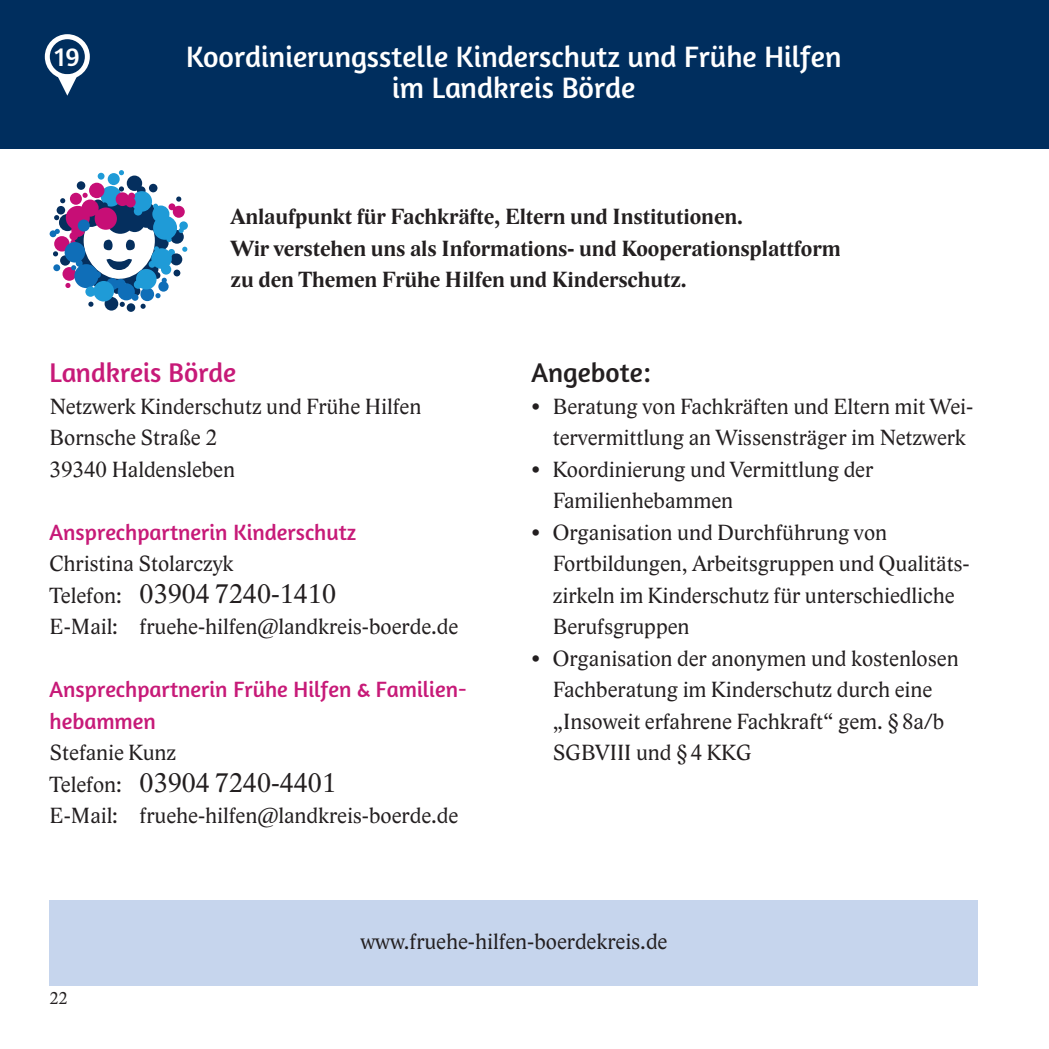
<style>
.page{position:relative;width:1049px;height:1049px;background:#fff}
.page>*{position:absolute;margin:0;border:0;box-sizing:border-box;transform-origin:0 0}
.t1{font:30px/31.5px "Amaranth";color:#fff;text-align:center}
.t2{font:27.5px "Lido STF";color:#231f20}
.t3{font:27.5px "Amaranth";color:#c71a78}
.t4{font:27.5px "Amaranth";color:#231f20}
.t5{font:27.5px "Amaranth";color:#fff}
.t6{font:22.5px/31.5px "Lido STF";color:#231f20}
.t7{font:700 22.5px/31.5px "Lido STF";color:#231f20}
.t8{font:22.5px/31.5px "Amaranth";color:#c71a78}
.t9{font:17.5px "Lido STF";color:#231f20}
.s1{font-size:22.5px}
</style>
<div class="page">
<div style="left:0;top:0;width:1049px;height:149px;background:#002e5e"></div>
<div style="left:50px;top:900px;width:928px;height:85px;background:#c6d5ed"></div>
<div style="left:45px;top:34px;width:45px;height:45px;border:5px solid #fff;border-radius:50%"></div>
<svg style="left:57px;top:74px;width:21px;height:22px"></svg>
<svg style="left:105px;top:297px;width:13px;height:14px"></svg>
<svg style="left:127px;top:303px;width:8px;height:9px"></svg>
<svg style="left:50px;top:170px;width:138px;height:139px"></svg>
<div style="left:108px;top:173px;width:12px;height:12px;background:#1f9bd7;border-radius:50%"></div>
<div style="left:98px;top:173px;width:7px;height:7px;background:#1f9bd7;border-radius:50%"></div>
<p class="t5" style="left:55px;top:40px;width:26px">19</p>
<h1 class="t1" style="left:186px;top:41px;width:657px">Koordinierungsstelle Kinderschutz und Frühe Hilfen im Landkreis Börde</h1>
<p class="t7" style="left:230px;top:202px;width:612px">Anlaufpunkt für Fachkräfte, Eltern und Institutionen.<br>Wir verstehen uns als Informations- und Kooperationsplattform zu den Themen Frühe Hilfen und Kinderschutz.</p>
<p class="t3" style="left:50px;top:356px;width:188px">Landkreis Börde</p>
<p class="t6" style="left:50px;top:390px;width:373px">Netzwerk Kinderschutz und Frühe Hilfen<br>Bornsche Straße 2<br>39340 Haldensleben</p>
<p class="t8" style="left:50px;top:516px;width:308px">Ansprechpartnerin Kinderschutz</p>
<p class="t6" style="left:50px;top:548px;width:185px">Christina Stolarczyk</p>
<p class="t2" style="left:50px;top:577px;width:288px"><span class="s1">Telefon:</span> 03904 7240-1410</p>
<p class="t6" style="left:50px;top:611px;width:410px">E-Mail: fruehe-hilfen@landkreis-boerde.de</p>
<p class="t8" style="left:50px;top:673px;width:419px">Ansprechpartnerin Frühe Hilfen &amp; Familien&shy;hebammen</p>
<p class="t6" style="left:50px;top:737px;width:128px">Stefanie Kunz</p>
<p class="t2" style="left:50px;top:766px;width:288px"><span class="s1">Telefon:</span> 03904 7240-4401</p>
<p class="t6" style="left:50px;top:800px;width:410px">E-Mail: fruehe-hilfen@landkreis-boerde.de</p>
<p class="t4" style="left:531px;top:356px;width:121px">Angebote:</p>
<p class="t6" style="left:553px;top:390px;width:422px;text-indent:-21px">• Beratung von Fachkräften und Eltern mit Wei&shy;tervermittlung an Wissensträger im Netzwerk</p>
<p class="t6" style="left:553px;top:453px;width:322px;text-indent:-21px">• Koordinierung und Vermittlung der<br>Familienhebammen</p>
<p class="t6" style="left:553px;top:516px;width:418px;text-indent:-21px">• Organisation und Durchführung von Fortbildungen, Arbeitsgruppen und Qualitäts&shy;zirkeln im Kinderschutz für unterschiedliche Berufsgruppen</p>
<p class="t6" style="left:553px;top:642px;width:407px;text-indent:-21px">• Organisation der anonymen und kostenlosen Fachberatung im Kinderschutz durch eine „Insoweit erfahrene Fachkraft“ gem. §8a/b SGBVIII und §4 KKG</p>
<p class="t9" style="left:50px;top:988px;width:19px">22</p>
<p class="t6" style="left:360px;top:926px;width:308px">www.fruehe-hilfen-boerdekreis.de</p>
</div>
